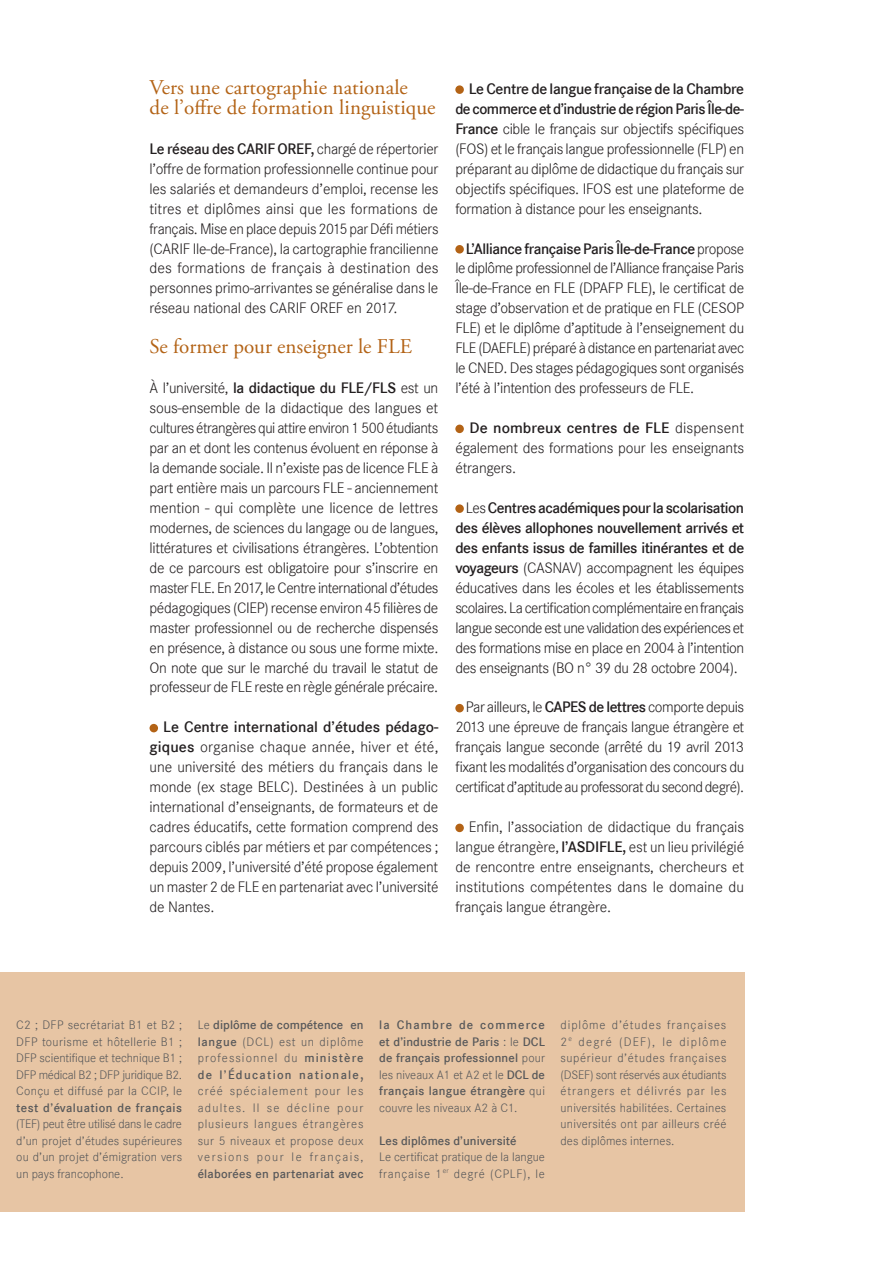
<style>
.page{position:relative;width:893px;height:1263px;background:#fff}
.page>*{position:absolute;margin:0;border:0;box-sizing:border-box;transform-origin:0 0}
.Sous_titre{font:21px/20px "Adobe Garamond Pro";letter-spacing:.005em;color:#b36316}
.Texte_puces{font:15.75px/20px "Corporate S Ligh";letter-spacing:-.02em;color:#231f20;text-align:justify}
.Labeur_-_MN{font:15.75px/20px "Corporate S Ligh";letter-spacing:-.01em;color:#231f20;text-align:justify}
.Colone_colorée{font:12.75px/16.5px "Corporate S Ligh";letter-spacing:.02em;color:#57585a;text-align:justify}
.Colone_colorée-2{font:600 12.75px/16.5px "Corporate S";letter-spacing:.01em;color:#57585a;text-align:justify}
.Colone_colorée-3{font:12.75px/16.5px "Corporate S Ligh";color:#57585a}
.s1{font-family:"Corporate S";font-weight:600}
.s2{font-family:"Corporate S";font-weight:700}
.s3{font-family:"Corporate S Ligh";font-weight:400}
</style>
<div class="page">
<div style="left:150px;top:724px;width:8px;height:8px;background:#b36316;border-radius:50%"></div>
<div style="left:455px;top:85px;width:9px;height:9px;background:#b36316;border-radius:50%"></div>
<div style="left:455px;top:245px;width:9px;height:9px;background:#b36316;border-radius:50%"></div>
<div style="left:455px;top:425px;width:9px;height:8px;background:#b36316;border-radius:50%"></div>
<div style="left:455px;top:504px;width:9px;height:9px;background:#b36316;border-radius:50%"></div>
<div style="left:455px;top:704px;width:9px;height:8px;background:#b36316;border-radius:50%"></div>
<div style="left:455px;top:824px;width:9px;height:8px;background:#b36316;border-radius:50%"></div>
<div style="left:0;top:972px;width:744px;height:239px;background:#e7c5a4"></div>
<p class="Sous_titre" style="left:150px;top:78px;width:288px">Vers une cartographie nationale<br>de l’offre de formation linguistique</p>
<p class="Labeur_-_MN" style="left:150px;top:139px;width:290px"><span class="s1">Le réseau des CARIF OREF,</span> chargé de répertorier l’offre de formation professionnelle continue pour les salariés et demandeurs d’emploi, recense les titres et diplômes ainsi que les formations de français. Mise en place depuis 2015 par Défi métiers (CARIF Ile-de-France), la cartographie francilienne des formations de français à destination des personnes primo-arrivantes se généralise dans le réseau national des CARIF OREF en 2017.</p>
<p class="Sous_titre" style="left:150px;top:337px;width:264px">Se former pour enseigner le FLE</p>
<p class="Texte_puces" style="left:150px;top:378px;width:290px">À l’université, <span class="s1">la didactique du FLE/FLS</span> est un sous-ensemble de la didactique des langues et cultures étrangères qui attire environ 1 500 étudiants par an et dont les contenus évoluent en réponse à la demande sociale. Il n’existe pas de licence FLE à part entière mais un parcours FLE - anciennement mention - qui complète une licence de lettres modernes, de sciences du langage ou de langues, littératures et civilisations étrangères. L’obtention de ce parcours est obligatoire pour s’inscrire en master FLE. En 2017, le Centre international d’études pédagogiques (CIEP) recense environ 45 filières de master professionnel ou de recherche dispensés en présence, à distance ou sous une forme mixte.<br>On note que sur le marché du travail le statut de professeur de FLE reste en règle générale précaire.</p>
<p class="Texte_puces" style="left:150px;top:717px;width:290px;text-indent:14px"><span class="s1">Le Centre international d’études pédago&shy;giques</span> organise chaque année, hiver et été, une université des métiers du français dans le monde (ex stage BELC). Destinées à un public international d’enseignants, de formateurs et de cadres éducatifs, cette formation comprend des parcours ciblés par métiers et par compétences ; depuis 2009, l’université d’été propose également un master 2 de FLE en partenariat avec l’université de Nantes.</p>
<p class="Texte_puces" style="left:455px;top:79px;width:290px;text-indent:13px"><span class="s1">Le Centre de langue française de la Chambre de commerce et d’industrie de région Paris Île-de-France</span> cible le français sur objectifs spécifiques (FOS) et le français langue professionnelle (FLP) en préparant au diplôme de didactique du français sur objectifs spécifiques. IFOS est une plateforme de formation à distance pour les enseignants.</p>
<p class="Texte_puces" style="left:455px;top:238px;width:290px;text-indent:10px"><span class="s1">L’Alliance française Paris Île-de-France</span> propose le diplôme professionnel de l’Alliance française Paris Île-de-France en FLE (DPAFP FLE), le certificat de stage d’observation et de pratique en FLE (CESOP FLE) et le diplôme d’aptitude à l’enseignement du FLE (DAEFLE) préparé à distance en partenariat avec le CNED. Des stages pédagogiques sont organisés l’été à l’intention des professeurs de FLE.</p>
<p class="Texte_puces" style="left:455px;top:418px;width:290px;text-indent:14px"><span class="s1">De nombreux centres de FLE</span> dispensent également des formations pour les enseignants étrangers.</p>
<p class="Texte_puces" style="left:455px;top:498px;width:290px;text-indent:10px">Les <span class="s1">Centres académiques pour la scolarisation des élèves allophones nouvellement arrivés et des enfants issus de familles itinérantes et de voyageurs</span> (CASNAV) accompagnent les équipes éducatives dans les écoles et les établissements scolaires. La certification complémentaire en français langue seconde est une validation des expériences et des formations mise en place en 2004 à l’intention des enseignants (BO n° 39 du 28 octobre 2004).</p>
<p class="Texte_puces" style="left:455px;top:697px;width:290px;text-indent:10px">Par ailleurs, le <span class="s1">CAPES de lettres</span> comporte depuis 2013 une épreuve de français langue étrangère et français langue seconde (arrêté du 19 avril 2013 fixant les modalités d’organisation des concours du certificat d’aptitude au professorat du second degré).</p>
<p class="Texte_puces" style="left:455px;top:817px;width:290px;text-indent:13px">Enfin, l’association de didactique du français langue étrangère, <span class="s1">l’ASDIFLE,</span> est un lieu privilégié de rencontre entre enseignants, chercheurs et institutions compétentes dans le domaine du français langue étrangère.</p>
<p class="Colone_colorée" style="left:16px;top:1017px;width:167px">C2 ; DFP secrétariat B1 et B2 ; DFP tourisme et hôtellerie B1 ; DFP scientifique et technique B1 ; DFP médical B2 ; DFP juridique B2.<br>Conçu et diffusé par la CCIP, le <span class="s1">test d’évaluation de français </span>(TEF) peut être utilisé dans le cadre d’un projet d’études supérieures ou d’un projet d’émigration vers un pays francophone.</p>
<p class="Colone_colorée" style="left:198px;top:1017px;width:167px">Le <span class="s1">diplôme de compétence en langue</span> (DCL) est un diplôme professionnel du <span class="s1">ministère de l’Éducation nationale</span><span class="s2">, </span>créé spécialement pour les adultes. Il se décline pour plusieurs langues étrangères sur 5 niveaux et propose deux versions pour le français, <span class="s1">élaborées en partenariat avec</span></p>
<p class="Colone_colorée-2" style="left:379px;top:1017px;width:167px">la Chambre de commerce et d’industrie de Paris <span class="s3">: le</span> DCL de français professionnel <span class="s3">pour les niveaux A1 et A2 et le</span> DCL de français langue étrangère <span class="s3">qui couvre les niveaux A2 à C1.</span></p>
<p class="Colone_colorée-2" style="left:379px;top:1132px;width:139px">Les diplômes d’université</p>
<p class="Colone_colorée-3" style="left:379px;top:1149px;width:167px">Le certificat pratique de la langue française 1<sup>er</sup> degré (CPLF), le</p>
<p class="Colone_colorée" style="left:561px;top:1017px;width:167px">diplôme d’études françaises 2<sup>e</sup> degré (DEF), le diplôme supérieur d’études françaises (DSEF) sont réservés aux étudiants étrangers et délivrés par les universités habilitées. Certaines universités ont par ailleurs créé des diplômes internes.</p>
</div>
